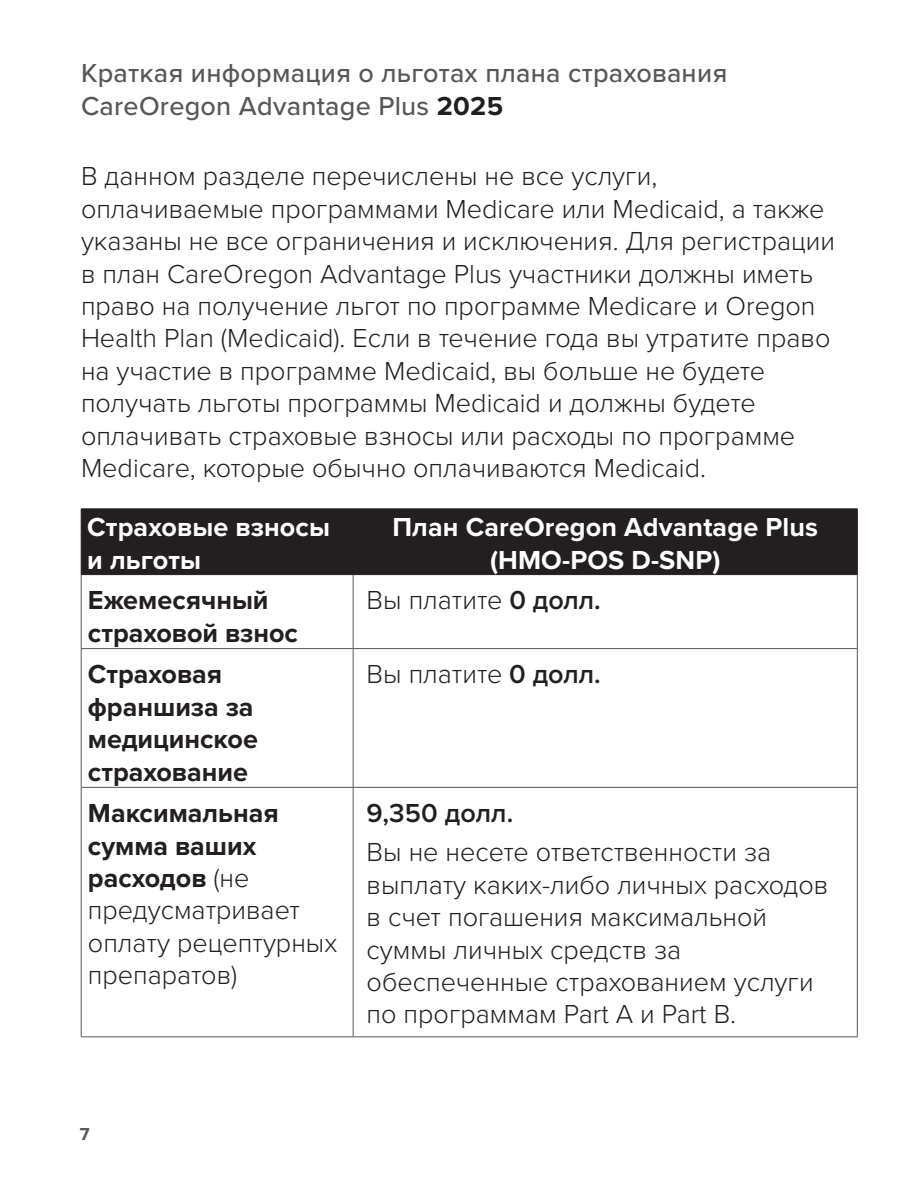
<style>
.page{position:relative;width:918px;height:1188px;background:#fff}
.page>*{position:absolute;margin:0;border:0;box-sizing:border-box;transform-origin:0 0}
.text{font:300 27px/32.4px "Proxima Nova";color:#231f20}
.table__text-left{font:300 27px/32.4px "Proxima Nova";color:#231f20}
.table__bold_text{font:300 27px/32.4px "Proxima Nova";color:#231f20}
.t1{font:500 27px/32.4px "Proxima Nova";letter-spacing:.01em;color:#57585a}
.table__bold_text-2{font:700 27px/32.4px "Proxima Nova";color:#231f20}
.table__header_text{font:700 27px/32.4px "Proxima Nova";letter-spacing:.005em;color:#fff}
.table__text-left-2{font:600 27px "Proxima Nova";letter-spacing:.005em;color:#231f20}
.t2{font:700 18px "Proxima Nova";color:#57585a}
.s1{font-weight:700;color:#231f20}
.s2{font-weight:600}
.s3{font-weight:700}
</style>
<div class="page">
<div style="left:82px;top:510px;width:775px;height:64px;background:#231f20"></div>
<hr style="left:81px;top:648px;width:272px;height:1px;background:#57585a">
<hr style="left:81px;top:787px;width:272px;height:1px;background:#57585a">
<hr style="left:81px;top:1037px;width:272px;height:1px;background:#57585a">
<hr style="left:857px;top:575px;width:1px;height:73px;background:#57585a">
<hr style="left:857px;top:649px;width:1px;height:138px;background:#57585a">
<hr style="left:857px;top:788px;width:1px;height:249px;background:#57585a">
<hr style="left:81px;top:509px;width:272px;height:1px;background:#231f20">
<hr style="left:81px;top:509px;width:1px;height:65px;background:#231f20">
<hr style="left:857px;top:509px;width:1px;height:65px;background:#231f20">
<hr style="left:81px;top:574px;width:272px;height:1px;background:#231f20">
<hr style="left:353px;top:1037px;width:505px;height:1px;background:#57585a">
<hr style="left:353px;top:509px;width:505px;height:1px;background:#231f20">
<hr style="left:353px;top:509px;width:1px;height:65px;background:#231f20">
<hr style="left:353px;top:574px;width:505px;height:1px;background:#231f20">
<hr style="left:353px;top:648px;width:505px;height:1px;background:#57585a">
<hr style="left:353px;top:787px;width:505px;height:1px;background:#57585a">
<hr style="left:81px;top:575px;width:1px;height:73px;background:#57585a">
<hr style="left:353px;top:575px;width:1px;height:73px;background:#57585a">
<hr style="left:81px;top:649px;width:1px;height:138px;background:#57585a">
<hr style="left:353px;top:649px;width:1px;height:138px;background:#57585a">
<hr style="left:81px;top:788px;width:1px;height:249px;background:#57585a">
<hr style="left:353px;top:788px;width:1px;height:249px;background:#57585a">
<hr style="left:87px;top:539px;width:250px;height:2px;background:#231f20">
<hr style="left:87px;top:571px;width:114px;height:3px;background:#231f20">
<hr style="left:392px;top:539px;width:433px;height:2px;background:#231f20">
<hr style="left:490px;top:571px;width:230px;height:3px;background:#231f20">
<p class="t1" style="left:81px;top:56px;width:648px">Краткая информация о льготах плана страхования<br>CareOregon Advantage Plus <span class="s1">2025</span></p>
<p class="text" style="left:81px;top:159px;width:756px">В данном разделе перечислены не все услуги, оплачиваемые программами Medicare или Medicaid, а также указаны не все ограничения и исключения. Для регистрации в план CareOregon Advantage Plus участники должны иметь право на получение льгот по программе Medicare и Oregon Health Plan (Medicaid). Если в течение года вы утратите право на участие в программе Medicaid, вы больше не будете получать льготы программы Medicaid и должны будете оплачивать страховые взносы или расходы по программе Medicare, которые обычно оплачиваются Medicaid.</p>
<p class="table__header_text" style="left:87px;top:510px;width:244px">Страховые взносы и льготы</p>
<p class="table__header_text" style="left:392px;top:510px;width:427px;text-align:center">План CareOregon Advantage Plus (HMO-POS D-SNP)</p>
<p class="table__bold_text-2" style="left:88px;top:584px;width:212px">Ежемесячный страховой взнос</p>
<p class="table__text-left" style="left:367px;top:583px;width:236px">Вы платите <span class="s2">0 долл.</span></p>
<p class="table__bold_text-2" style="left:88px;top:658px;width:172px">Страховая франшиза за медицинское страхование</p>
<p class="table__text-left" style="left:367px;top:657px;width:236px">Вы платите <span class="s2">0 долл.</span></p>
<p class="table__bold_text" style="left:88px;top:796px;width:251px"><span class="s3">Максимальная сумма ваших расходов</span> (не предусматривает оплату рецептурных препаратов)</p>
<p class="table__text-left-2" style="left:367px;top:793px;width:148px">9,350 долл.</p>
<p class="table__text-left" style="left:367px;top:835px;width:463px">Вы не несете ответственности за выплату каких-либо личных расходов в счет погашения максимальной суммы личных средств за обеспеченные страхованием услуги по программам Part A и Part B.</p>
<p class="t2" style="left:80px;top:1120px;width:11px">7</p>
</div>
